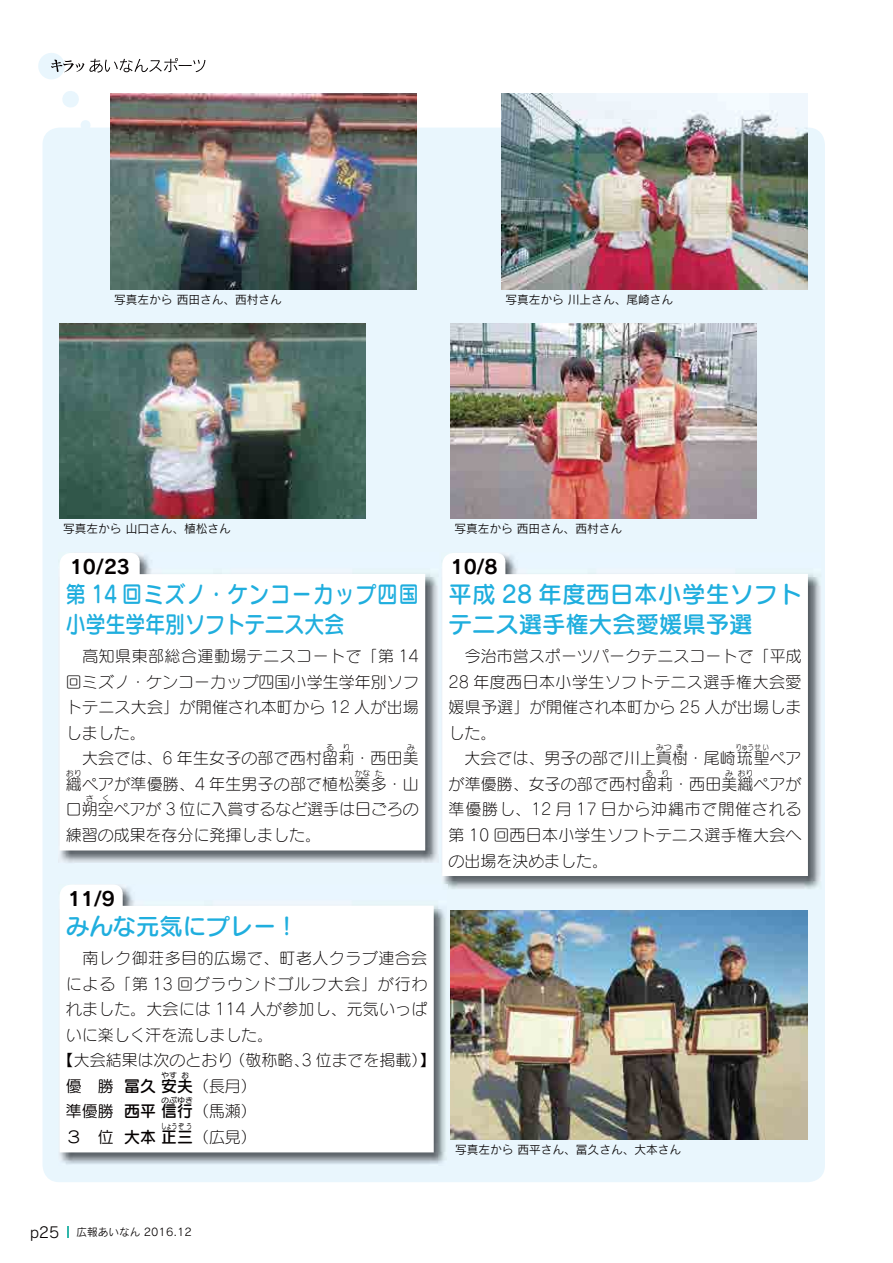
<style>
.page{position:relative;width:893px;height:1263px;background:#fff}
.page>*{position:absolute;margin:0;border:0;box-sizing:border-box;transform-origin:0 0}
.t1{font:23.4px/29.7px "Seurat Pro DB 90 pv RKSJ H";color:#1faede}
.t2{font:23.4px/29.7px "Seurat Pro DB 90 pv RKSJ H";color:#1faede;scale:.85 1}
.t3{font:19.2px "Rodin Pro B 90 pv RKSJ H";color:#050101}
.t4{font:15.9px/25.5px "Seurat Pro L 90 pv RKSJ H";letter-spacing:.015em;color:#050101}
.t5{font:15.9px "Seurat Pro DB 90 pv RKSJ H";color:#050101}
.t6{font:15.9px "Seurat Pro L 90 pv RKSJ H";letter-spacing:.035em;color:#050101}
.t7{font:15.9px "Seurat Pro L 90 pv RKSJ H";letter-spacing:.05em;color:#050101}
.t8{font:11.7px "Rodin Pro M 90 pv RKSJ H";color:#050101}
.t9{font:10.65px "Rodin Pro M 90 pv RKSJ H";color:#050101}
.t10{font:7.5px "Seurat Pro L 90 pv RKSJ H";letter-spacing:.07em;color:#050101}
.t11{font:7.5px "Seurat Pro DB 90 pv RKSJ H";letter-spacing:.07em;color:#050101}
.t12{font:7.5px "Seurat Pro DB 90 pv RKSJ H";letter-spacing:.07em;color:#050101;scale:.7 1}
.t13{font:7.5px "Seurat Pro L 90 pv RKSJ H";letter-spacing:.07em;color:#050101;scale:.8 1}
.s1{font-family:"Seurat Pro M 90 pv RKSJ H"}
.s2{font-family:"Seurat Pro L 90 pv RKSJ H"}
.s3{font-size:14.85px}
</style>
<div class="page">
<svg style="left:67px;top:1226px;width:2px;height:11px"></svg>
<div style="left:43px;top:128px;width:782px;height:1054px;background:#e9f6fd;border-radius:17px"></div>
<svg style="left:81px;top:120px;width:10px;height:8px"></svg>
<svg style="left:62px;top:91px;width:17px;height:17px"></svg>
<svg style="left:38px;top:53px;width:167px;height:26px"></svg>
<img style="left:59px;top:906px;width:387px;height:258px">
<div style="left:60px;top:885px;width:374px;height:267px;background:#fff"></div>
<img style="left:451px;top:910px;width:357px;height:230px">
<img style="left:60px;top:574px;width:378px;height:289px">
<div style="left:60px;top:553px;width:365px;height:297px;background:#fff"></div>
<img style="left:443px;top:574px;width:378px;height:315px">
<svg style="left:443px;top:884px;width:4px;height:5px"></svg>
<div style="left:442px;top:553px;width:366px;height:323px;background:#fff"></div>
<img style="left:451px;top:323px;width:306px;height:196px">
<img style="left:502px;top:94px;width:306px;height:195px">
<img style="left:60px;top:323px;width:306px;height:196px">
<img style="left:111px;top:94px;width:306px;height:195px">
<p class="t8" style="left:114px;top:295px;width:169px">写真左から 西田さん、西村さん</p>
<p class="t8" style="left:505px;top:295px;width:169px">写真左から 川上さん、尾崎さん</p>
<p class="t8" style="left:63px;top:524px;width:169px">写真左から 山口さん、植松さん</p>
<p class="t3" style="left:70px;top:559px;width:62px">10/23</p>
<h1 class="t2" style="left:66px;top:582px;width:417px">第 14 回ミズノ・ケンコーカップ四国小学生学年別ソフトテニス大会</h1>
<p class="t4" style="left:66px;top:646px;width:355px">　高知県東部総合運動場テニスコートで「第 14回ミズノ・ケンコーカップ四国小学生学年別ソフトテニス大会」が開催され本町から 12 人が出場しました。<br>　大会では、6 年生女子の部で西村留莉・西田美</p>
<p class="t10" style="left:327px;top:744px;width:9px">る</p>
<p class="t10" style="left:343px;top:744px;width:9px">り</p>
<p class="t10" style="left:407px;top:744px;width:9px">み</p>
<p class="t4" style="left:66px;top:773px;width:354px">織ペアが準優勝、4 年生男子の部で植松奏多・山</p>
<p class="t10" style="left:66px;top:770px;width:17px">おり</p>
<p class="t10" style="left:355px;top:770px;width:17px">かな</p>
<p class="t10" style="left:375px;top:770px;width:9px">た</p>
<p class="t4" style="left:66px;top:799px;width:354px">口朔空ペアが 3 位に入賞するなど選手は日ごろの</p>
<p class="t10" style="left:86px;top:795px;width:9px">さ</p>
<p class="t10" style="left:102px;top:795px;width:9px">く</p>
<p class="t4" style="left:66px;top:824px;width:257px">練習の成果を存分に発揮しました。</p>
<p class="t3" style="left:68px;top:891px;width:49px">11/9</p>
<h1 class="t1" style="left:66px;top:914px;width:227px">みんな元気にプレー !</h1>
<p class="t6" style="left:66px;top:952px;width:363px">　南レク御荘多目的広場で、町老人クラブ連合会</p>
<p class="t7" style="left:66px;top:978px;width:363px">による「第 13 回グラウンドゴルフ大会」が行わ</p>
<p class="t4" style="left:66px;top:999px;width:363px">れました。大会には 114 人が参加し、元気いっぱ</p>
<p class="t4" style="left:66px;top:1024px;width:209px">いに楽しく汗を流しました。</p>
<p class="t4" style="left:58px;top:1050px;width:379px">【大会結果は次のとおり（敬称略、3 位までを掲載）】</p>
<p class="t5" style="left:66px;top:1080px;width:192px"><span class="s1">優　勝</span> 冨久 安夫<span class="s2">（長月）</span></p>
<p class="t11" style="left:161px;top:1072px;width:17px">やす</p>
<p class="t11" style="left:181px;top:1072px;width:9px">お</p>
<p class="t5" style="left:66px;top:1105px;width:192px"><span class="s1">準優勝</span> 西平 信行<span class="s2">（馬瀬）</span></p>
<p class="t11" style="left:161px;top:1097px;width:33px">のぶゆき</p>
<p class="t5" style="left:66px;top:1131px;width:192px"><span class="s1">３　位</span> 大本 正三<span class="s2">（広見）</span></p>
<p class="t12" style="left:161px;top:1123px;width:45px">しょうぞう</p>
<p class="t8" style="left:454px;top:524px;width:169px">写真左から 西田さん、西村さん</p>
<p class="t3" style="left:450px;top:559px;width:49px">10/8</p>
<h1 class="t1" style="left:449px;top:582px;width:354px">平成 28 年度西日本小学生ソフトテニス選手権大会愛媛県予選</h1>
<p class="t4" style="left:449px;top:646px;width:355px">　今治市営スポーツパークテニスコートで「平成<br>28 年度西日本小学生ソフトテニス選手権大会愛媛県予選」が開催され本町から 25 人が出場しました。<br>　大会では、男子の部で川上真樹・尾崎琉聖ペア</p>
<p class="t10" style="left:656px;top:744px;width:17px">みつ</p>
<p class="t10" style="left:676px;top:744px;width:9px">き</p>
<p class="t13" style="left:736px;top:744px;width:43px">りゅうせい</p>
<p class="t4" style="left:449px;top:773px;width:354px">が準優勝、女子の部で西村留莉・西田美織ペアが</p>
<p class="t10" style="left:645px;top:770px;width:9px">る</p>
<p class="t10" style="left:661px;top:770px;width:9px">り</p>
<p class="t10" style="left:726px;top:770px;width:9px">み</p>
<p class="t10" style="left:738px;top:770px;width:17px">おり</p>
<p class="t4" style="left:449px;top:799px;width:354px;text-align:justify">準優勝し、12 月 17 日から沖縄市で開催される第 10 回西日本小学生ソフトテニス選手権大会への出場を決めました。</p>
<p class="t8" style="left:455px;top:1145px;width:228px">写真左から 西平さん、冨久さん、大本さん</p>
<p class="t9" style="left:30px;top:1228px;width:163px"><span class="s3">p25</span> 広報あいなん 2016.12</p>
</div>
